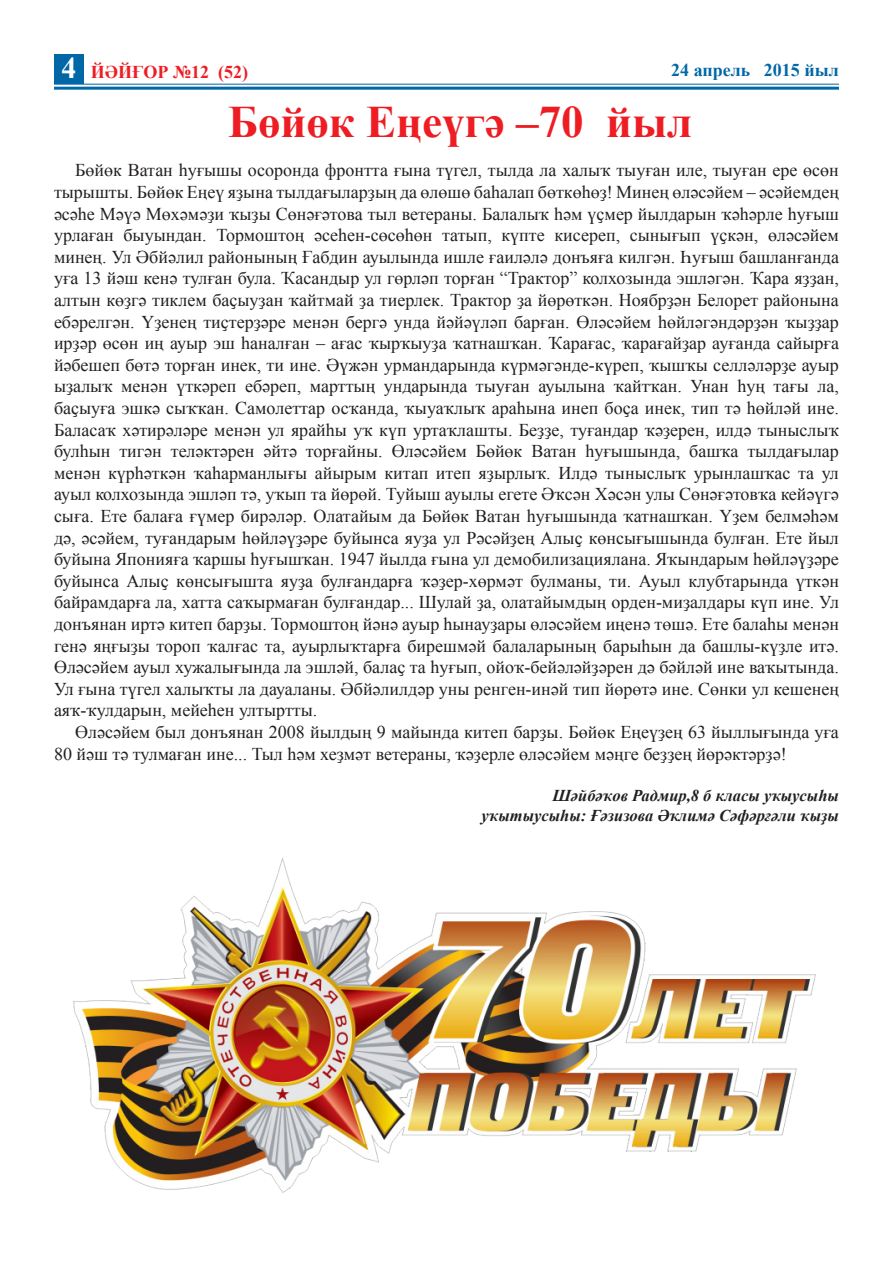
<style>
.page{position:relative;width:893px;height:1263px;background:#fff}
.page>*{position:absolute;margin:0;border:0;box-sizing:border-box;transform-origin:0 0}
.t1{font:700 45px "Times New Roman";color:#ee1d23}
.t2{font:700 30px "Times New Roman";color:#fff}
.t3{font:18px/21.6px "Times New Roman";color:#231f20;text-align:justify}
.t4{font:700 18px "Times New Roman";color:#0167a6}
.t5{font:700 18px "Times New Roman";color:#ee1d23}
.t6{font:italic 700 16.5px "Times New Roman";color:#231f20}
</style>
<div class="page">
<hr style="left:54px;top:84px;width:785px;height:1px;background:#0167a6">
<hr style="left:54px;top:87px;width:785px;height:3px;background:#0167a6">
<div style="left:54px;top:54px;width:30px;height:30px;background:#0167a6"></div>
<img style="left:73px;top:858px;width:743px;height:335px">
<p class="t2" style="left:62px;top:48px;width:16px">4</p>
<p class="t5" style="left:91px;top:59px;width:155px">ЙӘЙҒОР №12 (52)</p>
<p class="t4" style="left:671px;top:57px;width:169px">24 апрель 2015 йыл</p>
<p class="t1" style="left:228px;top:91px;width:466px">Бөйөк Еңеүгә –70 йыл</p>
<p class="t3" style="left:54px;top:159px;width:786px;text-indent:21px">Бөйөк Ватан һуғышы осоронда фронтта ғына түгел, тылда ла халыҡ тыуған иле, тыуған ере өсөн тырышты. Бөйөк Еңеү яҙына тылдағыларҙың да өлөшө баһалап бөткөһөҙ! Минең өләсәйем – әсәйемдең әсәһе Мәүә Мөхәмәҙи ҡыҙы Сөнәғәтова тыл ветераны. Балалыҡ һәм үҫмер йылдарын ҡәһәрле һуғыш урлаған быуындан. Тормоштоң әсеһен-сөсөһөн татып, күпте кисереп, сынығып үҫкән, өләсәйем минең. Ул Әбйәлил районының Ғабдин ауылында ишле ғаиләлә донъяға килгән. Һуғыш башланғанда уға 13 йәш кенә тулған була. Ҡасандыр ул гөрләп торған “Трактор” колхозында эшләгән. Ҡара яҙҙан, алтын көҙгә тиклем баҫыуҙан ҡайтмай ҙа тиерлек. Трактор ҙа йөрөткән. Ноябрҙән Белорет районына ебәрелгән. Үҙенең тиҫтерҙәре менән бергә унда йәйәүләп барған. Өләсәйем һөйләгәндәрҙән ҡыҙҙар ирҙәр өсөн иң ауыр эш һаналған – ағас ҡырҡыуҙа ҡатнашҡан. Ҡарағас, ҡарағайҙар ауғанда сайырға йәбешеп бөтә торған инек, ти ине. Әүжән урмандарында күрмәгәнде-күреп, ҡышҡы селләләрҙе ауыр ыҙалыҡ менән үткәреп ебәреп, марттың ундарында тыуған ауылына ҡайтҡан. Унан һуң тағы ла, баҫыуға эшкә сыҡҡан. Самолеттар осҡанда, ҡыуаҡлыҡ араһына инеп боҫа инек, тип тә һөйләй ине.<br>Баласаҡ хәтирәләре менән ул ярайһы уҡ күп уртаҡлашты. Беҙҙе, туғандар ҡәҙерен, илдә тыныслыҡ булһын тигән теләктәрен әйтә торғайны. Өләсәйем Бөйөк Ватан һуғышында, башҡа тылдағылар менән күрһәткән ҡаһарманлығы айырым китап итеп яҙырлыҡ. Илдә тыныслыҡ урынлашҡас та ул ауыл колхозында эшләп тә, уҡып та йөрөй. Туйыш ауылы егете Әҡсән Хәсән улы Сөнәғәтовҡа кейәүгә сыға. Ете балаға ғүмер бирәләр. Олатайым да Бөйөк Ватан һуғышында ҡатнашҡан. Үҙем белмәһәм дә, әсәйем, туғандарым һөйләүҙәре буйынса яуҙа ул Рәсәйҙең Алыҫ көнсығышында булған. Ете йыл буйына Японияға ҡаршы һуғышҡан. 1947 йылда ғына ул демобилизациялана. Яҡындарым һөйләүҙәре буйынса Алыҫ көнсығышта яуҙа булғандарға ҡәҙер-хөрмәт булманы, ти. Ауыл клубтарында үткән байрамдарға ла, хатта саҡырмаған булғандар... Шулай ҙа, олатайымдың орден-миҙалдары күп ине. Ул донъянан иртә китеп барҙы. Тормоштоң йәнә ауыр һынауҙары өләсәйем иңенә төшә. Ете балаһы менән генә яңғыҙы тороп ҡалғас та, ауырлыҡтарға бирешмәй балаларының барыһын да башлы-күҙле итә.<br>Өләсәйем ауыл хужалығында ла эшләй, балаҫ та һуғып, ойоҡ-бейәләйҙәрен дә бәйләй ине ваҡытында.<br>Ул ғына түгел халыҡты ла дауаланы. Әбйәлилдәр уны ренген-инәй тип йөрөтә ине. Сөнки ул кешенең аяҡ-ҡулдарын, мейеһен ултыртты.</p>
<p class="t3" style="left:54px;top:721px;width:786px;text-indent:21px">Өләсәйем был донъянан 2008 йылдың 9 майында китеп барҙы. Бөйөк Еңеүҙең 63 йыллығында уға<br>80 йәш тә тулмаған ине... Тыл һәм хеҙмәт ветераны, ҡәҙерле өләсәйем мәңге беҙҙең йөрәктәрҙә!</p>
<p class="t6" style="left:552px;top:784px;width:288px">Шәйбәҡов Радмир,8 б класы уҡыусыһы</p>
<p class="t6" style="left:482px;top:804px;width:359px">уҡытыусыһы: Ғәзизова Әҡлимә Сәфәрғәли ҡыҙы</p>
</div>
